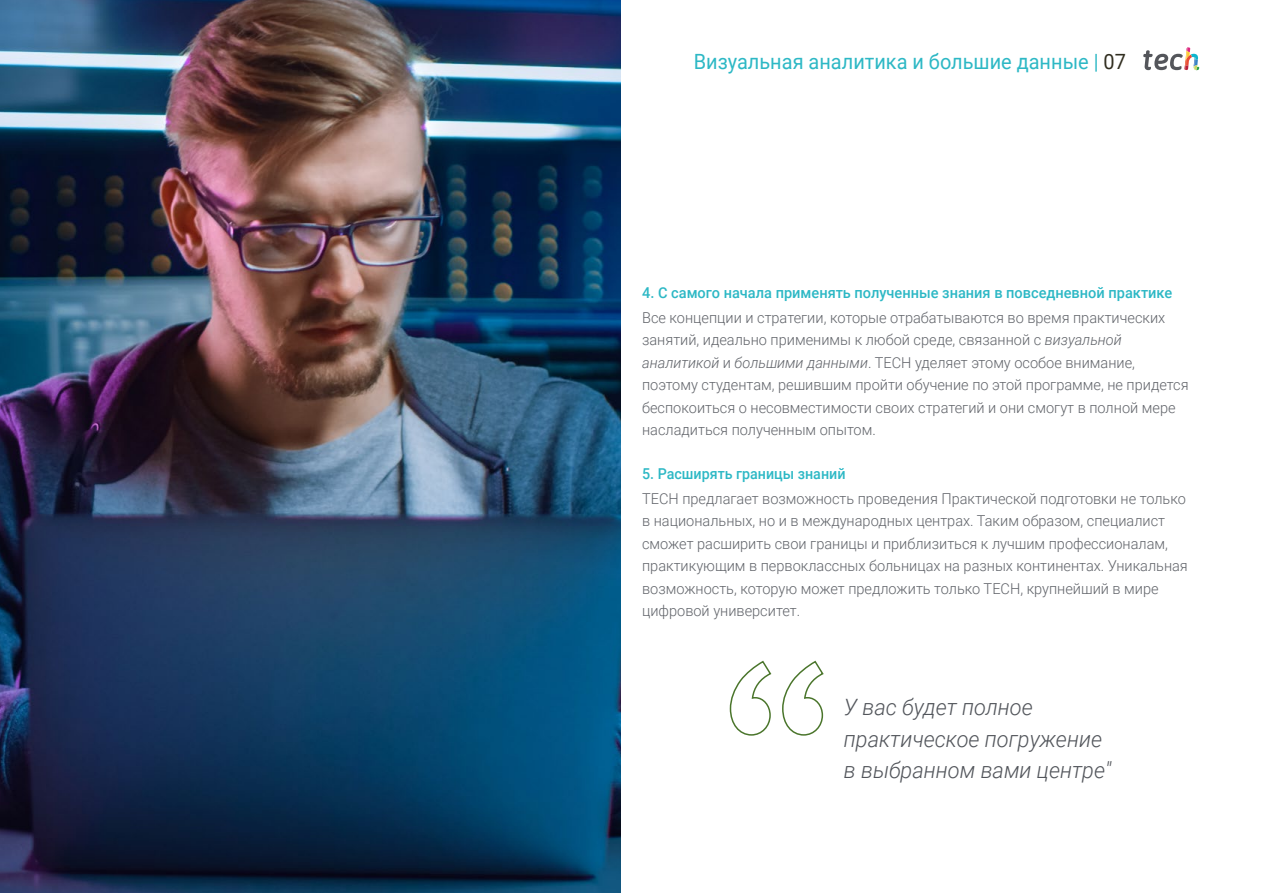
<style>
.page{position:relative;width:1263px;height:893px;background:#fff}
.page>*{position:absolute;margin:0;border:0;box-sizing:border-box;transform-origin:0 0}
.t1{font:italic 300 22.5px/31.5px "Roboto";color:#52555b}
.t2{font:21px "Roboto";color:#2db8c5;scale:.95 1}
.t3{font:300 15px/22.5px "Roboto";color:#61646a}
.t4{font:500 15px "Roboto";color:#2db8c5}
.t5{font:500 15px "Roboto";color:#2db8c5;scale:.95 1}
.s1{color:#312e20}
.s2{font-style:italic}
</style>
<div class="page">
<svg style="left:729px;top:660px;width:95px;height:76px"></svg>
<svg style="left:1143px;top:47px;width:56px;height:24px"></svg>
<img style="left:0;top:0;width:621px;height:893px">
<h2 class="t2" style="left:694px;top:47px;width:456px">Визуальная аналитика и большие данные | <span class="s1">07</span></h2>
<p class="t4" style="left:642px;top:282px;width:532px">4. С самого начала применять полученные знания в повседневной практике</p>
<p class="t3" style="left:642px;top:306px;width:548px">Все концепции и стратегии, которые отрабатываются во время практических занятий, идеально применимы к любой среде, связанной с <span class="s2">визуальной аналитикой</span> и <span class="s2">большими данными</span>. TECH уделяет этому особое внимание, поэтому студентам, решившим пройти обучение по этой программе, не придется беспокоиться о несовместимости своих стратегий и они смогут в полной мере насладиться полученным опытом.</p>
<p class="t5" style="left:642px;top:463px;width:216px">5. Расширять границы знаний</p>
<p class="t3" style="left:642px;top:487px;width:547px">TECH предлагает возможность проведения Практической подготовки не только в национальных, но и в международных центрах. Таким образом, специалист сможет расширить свои границы и приблизиться к лучшим профессионалам, практикующим в первоклассных больницах на разных континентах. Уникальная возможность, которую может предложить только TECH, крупнейший в мире цифровой университет.</p>
<h1 class="t1" style="left:844px;top:691px;width:269px">У вас будет полное практическое погружение в выбранном вами центре"</h1>
</div>
